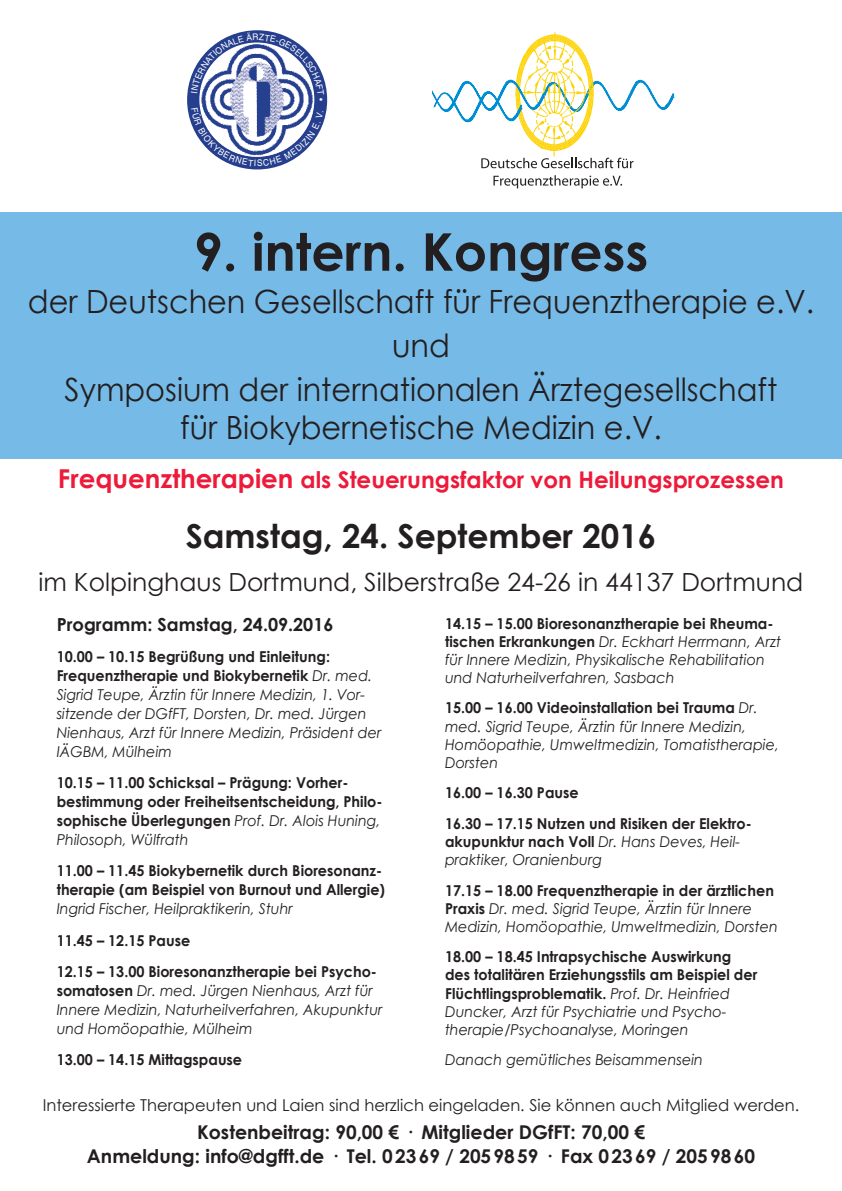
<style>
.page{position:relative;width:842px;height:1191px;background:#fff}
.page>*{position:absolute;margin:0;border:0;box-sizing:border-box;transform-origin:0 0}
.t1{font:700 52px "Century Gothic";color:#231f20}
.t2{font:700 33px "Century Gothic";color:#231f20}
.t3{font:32px/44.1px "Century Gothic";color:#231f20;text-align:center;scale:.95 1}
.t4{font:25px "Century Gothic";color:#231f20}
.t5{font:700 23px "Century Gothic";color:#ed1a3a}
.t6{font:700 19px/23.7px "Century Gothic";color:#231f20;text-align:center}
.t7{font:700 18px "Century Gothic";color:#231f20}
.t8{font:16.4px "Century Gothic";color:#231f20}
.t9{font:italic 15px/18.2px "Century Gothic";color:#231f20;scale:.96 1}
.t10{font:700 15px/18.8px "Century Gothic";color:#231f20;scale:.96 1}
.s1{font-size:26px}
.s2{font-weight:700;font-style:normal}
.s3{font-weight:400;font-style:italic}
</style>
<div class="page">
<div style="left:0;top:212px;width:842px;height:247px;background:#76bae7"></div>
<svg style="left:493px;top:175px;width:129px;height:13px"></svg>
<svg style="left:433px;top:31px;width:242px;height:137px"></svg>
<div style="left:187px;top:30px;width:140px;height:139px;background:#253f8e;border-radius:50%"></div>
<img style="left:200px;top:101px;width:114px;height:6px">
<svg style="left:191px;top:107px;width:132px;height:59px"></svg>
<svg style="left:191px;top:32px;width:133px;height:69px"></svg>
<h1 class="t1" style="left:194px;top:212px;width:456px">9. intern. Kongress</h1>
<h3 class="t3" style="left:28px;top:279px;width:829px">der Deutschen Gesellschaft für Frequenztherapie e.V. und<br>Symposium der internationalen Ärztegesellschaft</h3>
<h3 class="t3" style="left:180px;top:405px;width:508px">für Biokybernetische Medizin e.V.</h3>
<h3 class="t5" style="left:58px;top:462px;width:728px"><span class="s1">Frequenztherapien</span> als Steuerungsfaktor von Heilungsprozessen</h3>
<h2 class="t2" style="left:186px;top:511px;width:472px">Samstag, 24. September 2016</h2>
<h3 class="t4" style="left:39px;top:564px;width:766px">im Kolpinghaus Dortmund, Silberstraße 24-26 in 44137 Dortmund</h3>
<p class="t7" style="left:57px;top:610px;width:278px">Programm: Samstag, 24.09.2016</p>
<p class="t9" style="left:57px;top:647px;width:340px;line-height:18.8px"><span class="s2">10.00 – 10.15 Begrüßung und Einleitung:<br>Frequenztherapie und Biokybernetik</span> Dr. med.<br>Sigrid Teupe, Ärztin für Innere Medizin, 1. Vor&shy;sitzende der DGfFT, Dorsten, Dr. med. Jürgen Nienhaus, Arzt für Innere Medizin, Präsident der IÄGBM, Mülheim</p>
<p class="t10" style="left:57px;top:772px;width:341px">10.15 – 11.00 Schicksal – Prägung: Vorher&shy;bestimmung oder Freiheitsentscheidung, Philo&shy;sophische Überlegungen <span class="s3">Prof. Dr. Alois Huning, Philosoph, Wülfrath</span></p>
<p class="t10" style="left:57px;top:860px;width:343px">11.00 – 11.45 Biokybernetik durch Bioresonanz&shy;therapie (am Beispiel von Burnout und Allergie)</p>
<p class="t9" style="left:57px;top:899px;width:247px">Ingrid -Fischer, Heilpraktikerin, Stuhr</p>
<p class="t10" style="left:57px;top:923px;width:335px;line-height:31.6px">11.45 – 12.15 Pause<br>12.15 – 13.00 Bioresonanztherapie bei Psycho-</p>
<p class="t9" style="left:57px;top:981px;width:341px;line-height:18.8px"><span class="s2">somatosen</span> Dr. med. Jürgen Nienhaus, Arzt für<br>Innere Medizin, Naturheilverfahren, Akupunktur und Homöopathie, Mülheim</p>
<p class="t10" style="left:57px;top:1050px;width:195px">13.00 – 14.15 Mittagspause</p>
<p class="t9" style="left:445px;top:614px;width:351px"><span class="s2">14.15 – 15.00 Bioresonanztherapie bei Rheuma&shy;tischen Erkrankungen</span> Dr. Eckhart Herrmann, Arzt für Innere Medizin, Physikalische Rehabilitation und Naturheilverfahren, Sasbach</p>
<p class="t9" style="left:445px;top:698px;width:349px"><span class="s2">15.00 – 16.00 Videoinstallation bei Trauma</span> Dr. med. Sigrid Teupe, Ärztin für Innere Medizin, Homöopathie, Umweltmedizin, Tomatistherapie, Dorsten</p>
<p class="t10" style="left:445px;top:777px;width:321px;line-height:30.4px">16.00 – 16.30 Pause<br>16.30 – 17.15 Nutzen und Risiken der Elektro-</p>
<p class="t9" style="left:445px;top:832px;width:309px"><span class="s2">akupunktur nach Voll</span> Dr. Hans Deves, Heil&shy;praktiker, Oranienburg</p>
<p class="t9" style="left:445px;top:880px;width:348px"><span class="s2">17.15 – 18.00 Frequenztherapie in der ärztlichen<br>Praxis</span> Dr. med. Sigrid Teupe, Ärztin für Innere<br>Medizin, Homöopathie, Umweltmedizin, Dorsten</p>
<p class="t10" style="left:445px;top:947px;width:327px;line-height:18.2px">18.00 – 18.45 Intrapsychische Auswirkung des totalitären Erziehungsstils am Beispiel der Flüchtlingsproblematik. <span class="s3">Prof. Dr. Heinfried Duncker, Arzt für Psychiatrie und Psycho&shy;therapie/Psychoanalyse, Moringen</span></p>
<p class="t9" style="left:445px;top:1050px;width:270px">Danach gemütliches Beisammensein</p>
<p class="t8" style="left:43px;top:1093px;width:758px">Interessierte Therapeuten und Laien sind herzlich eingeladen. Sie können auch Mitglied werden.</p>
<p class="t6" style="left:87px;top:1119px;width:670px">Kostenbeitrag: 90,00 € · Mitglieder DGfFT: 70,00 €<br>Anmeldung: info@dgfft.de · Tel. 02369 / 2059859 · Fax 02369 / 2059860</p>
</div>
